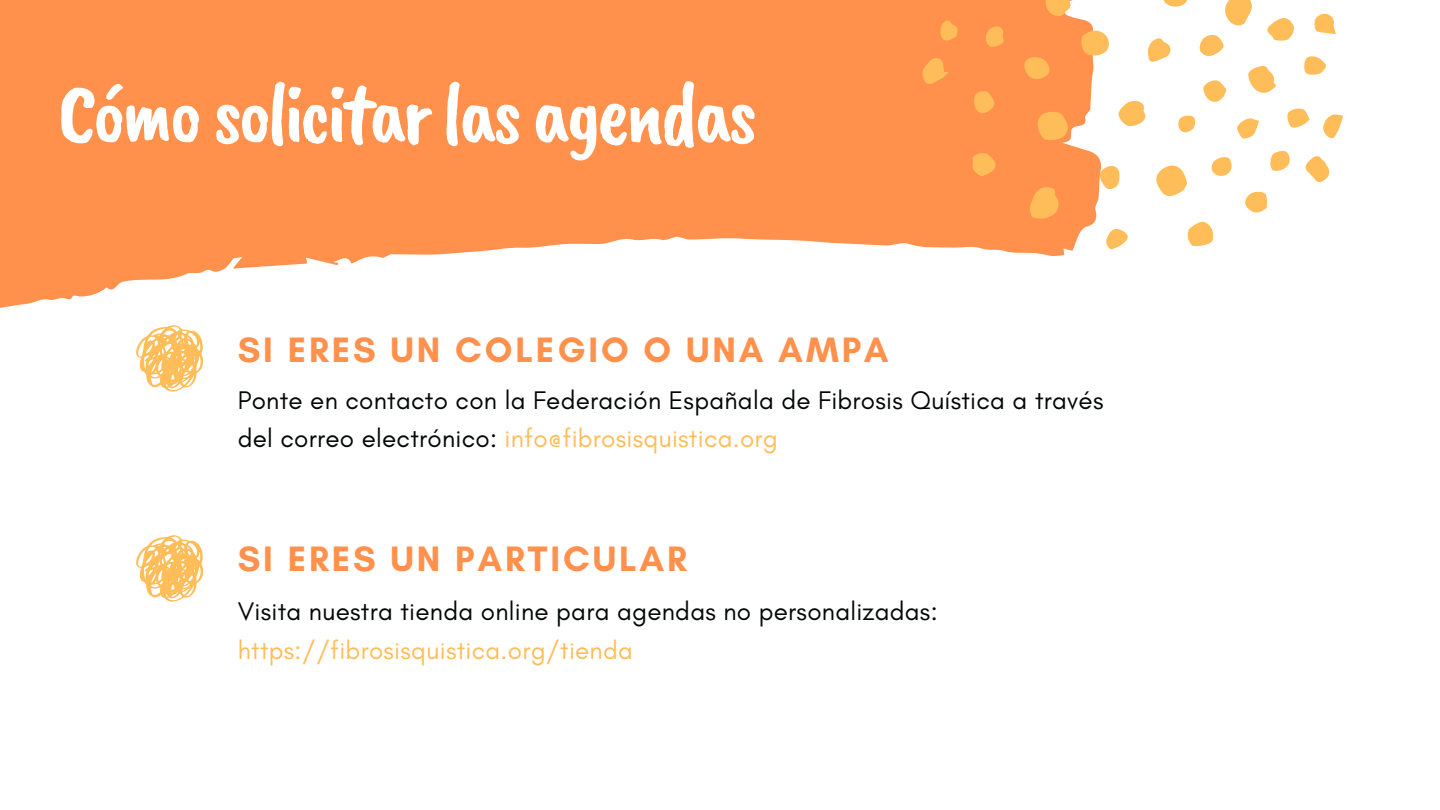
<style>
.page{position:relative;width:1440px;height:810px;background:#fff}
.page>*{position:absolute;margin:0;border:0;box-sizing:border-box;transform-origin:0 0}
.t1{font:88px "Caveat Brush";letter-spacing:-.05em;color:#fff}
.t2{font:700 36px "Glacial Indifference";letter-spacing:.08em;color:#ff914d}
.t3{font:26px/38px "Glacial Indifference";letter-spacing:.01em;color:#050707}
.t4{font:26px "Glacial Indifference";letter-spacing:.01em;color:#ffbd59}
.s1{color:#ffbd59}
</style>
<div class="page">
<svg style="left:0;top:0;width:1065px;height:308px;fill:#ff914d"></svg>
<svg style="left:916px;top:54px;width:36px;height:35px"></svg>
<svg style="left:966px;top:148px;width:33px;height:33px"></svg>
<svg style="left:968px;top:87px;width:30px;height:30px"></svg>
<svg style="left:980px;top:22px;width:31px;height:31px"></svg>
<svg style="left:935px;top:16px;width:28px;height:28px"></svg>
<svg style="left:1019px;top:0;width:324px;height:253px"></svg>
<svg style="left:136px;top:325px;width:67px;height:67px"></svg>
<svg style="left:136px;top:535px;width:67px;height:67px"></svg>
<h1 class="t1" style="left:58px;top:57px;width:701px">Cómo solicitar las agendas</h1>
<h2 class="t2" style="left:238px;top:327px;width:653px">SI ERES UN COLEGIO O UNA AMPA</h2>
<p class="t3" style="left:238px;top:381px;width:867px">Ponte en contacto con la Federación Españala de Fibrosis Quística a través del correo electrónico: <span class="s1">info@fibrosisquistica.org</span></p>
<h2 class="t2" style="left:238px;top:537px;width:451px">SI ERES UN PARTICULAR</h2>
<p class="t3" style="left:238px;top:592px;width:701px">Visita nuestra tienda online para agendas no personalizadas:</p>
<p class="t4" style="left:238px;top:634px;width:397px">https://fibrosisquistica.org/tienda</p>
</div>
